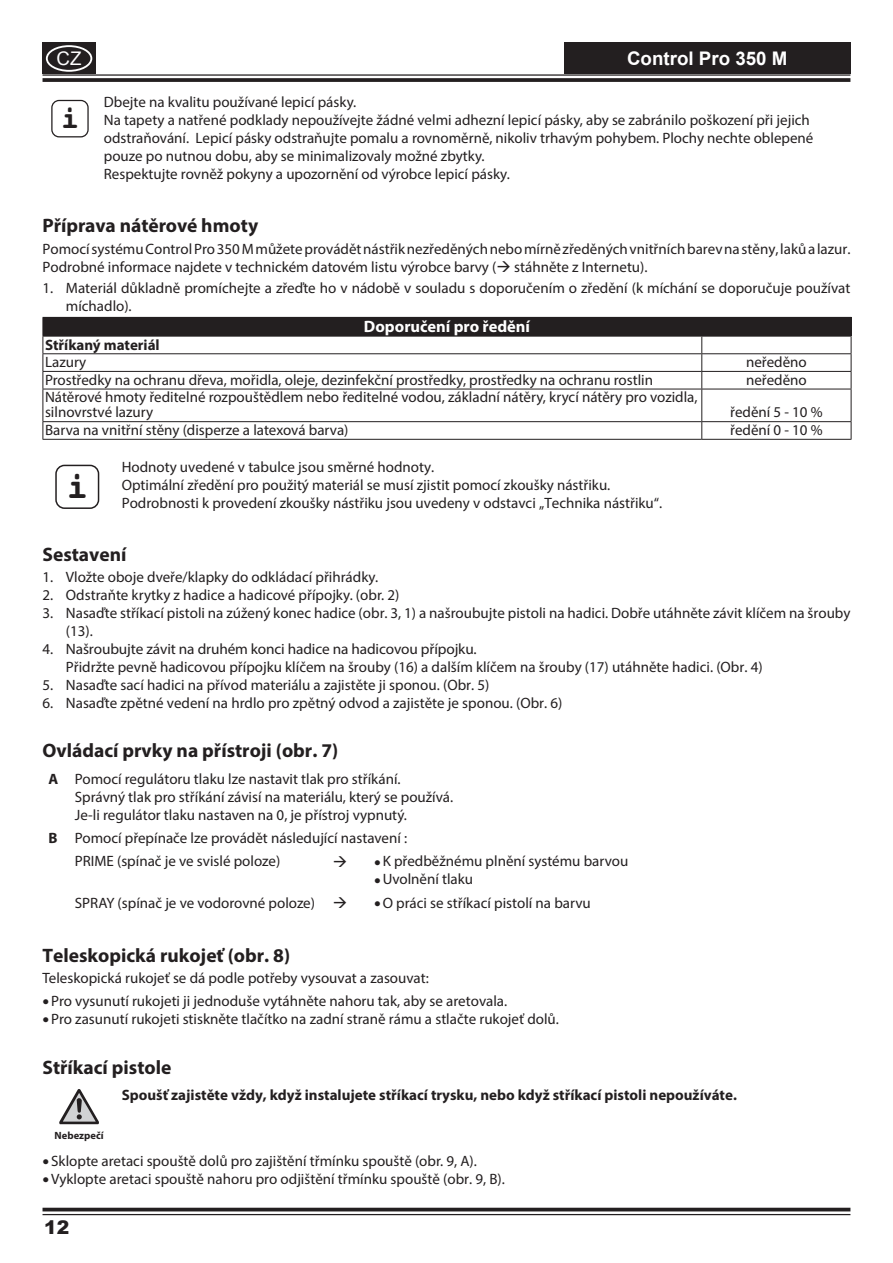
<style>
.page{position:relative;width:893px;height:1263px;background:#fff}
.page>*{position:absolute;margin:0;border:0;box-sizing:border-box;transform-origin:0 0}
.t1{font:700 36px "Courier";color:#231f20}
.t2{font:700 30.6px "Courier";color:#231f20}
.t3{font:700 19.5px "Myriad Pro";color:#231f20}
.t4{font:700 18.75px "Arial";color:#fff}
.t5{font:18.75px "Arial";color:#fff}
.t6{font:900 18.75px "Arial";color:#231f20}
.t7{font:700 16.5px "Myriad Pro";color:#fff}
.t8{font:15px/18px "Myriad Pro";color:#231f20}
.t9{font:700 15px "Myriad Pro";color:#231f20}
.t10{font:700 10.5px "Myriad Pro";color:#231f20}
.s1{font-weight:700}
.s2{font-size:24px}
</style>
<div class="page">
<div style="left:43px;top:43px;width:53px;height:31px;background:#231f20"></div>
<div style="left:46px;top:45px;width:46px;height:27px;border:2px solid #fff;border-radius:50%"></div>
<hr style="left:43px;top:74px;width:807px;height:2px;background:#231f20">
<svg style="left:43px;top:78px;width:807px;height:4px;background:#302c2d"></svg>
<hr style="left:43px;top:1208px;width:807px;height:3px;background:#231f20">
<hr style="left:43px;top:1214px;width:807px;height:1px;background:#231f20">
<div style="left:564px;top:43px;width:286px;height:31px;background:#231f20"></div>
<div style="left:51px;top:100px;width:38px;height:37px;border:1px solid #231f20;border-radius:7px"></div>
<div style="left:43px;top:317px;width:808px;height:19px;background:#231f20"></div>
<hr style="left:43px;top:336px;width:659px;height:1px;background:#231f20">
<hr style="left:702px;top:336px;width:149px;height:1px;background:#231f20">
<hr style="left:43px;top:353px;width:659px;height:1px;background:#231f20">
<hr style="left:702px;top:353px;width:149px;height:1px;background:#231f20">
<hr style="left:43px;top:371px;width:659px;height:1px;background:#231f20">
<hr style="left:702px;top:371px;width:149px;height:1px;background:#231f20">
<svg style="left:851px;top:318px;width:1px;height:71px"></svg>
<hr style="left:43px;top:389px;width:659px;height:1px;background:#231f20">
<hr style="left:702px;top:389px;width:149px;height:1px;background:#231f20">
<hr style="left:701px;top:389px;width:1px;height:32px;background:#231f20">
<hr style="left:851px;top:389px;width:1px;height:32px;background:#231f20">
<hr style="left:43px;top:421px;width:659px;height:1px;background:#231f20">
<hr style="left:702px;top:421px;width:149px;height:1px;background:#231f20">
<svg style="left:701px;top:422px;width:1px;height:17px"></svg>
<svg style="left:851px;top:422px;width:1px;height:17px"></svg>
<hr style="left:43px;top:439px;width:659px;height:1px;background:#231f20">
<hr style="left:702px;top:439px;width:149px;height:1px;background:#231f20">
<svg style="left:701px;top:336px;width:1px;height:53px"></svg>
<svg style="left:42px;top:318px;width:621px;height:191px"></svg>
<svg style="left:59px;top:1089px;width:40px;height:35px"></svg>
<p class="t5" style="left:57px;top:46px;width:26px">CZ</p>
<p class="t4" style="left:627px;top:46px;width:162px">Control Pro 350 M</p>
<p class="t8" style="left:104px;top:92px;width:711px">Dbejte na kvalitu používané lepicí pásky.<br>Na tapety a natřené podklady nepoužívejte žádné velmi adhezní lepicí pásky, aby se zabránilo poškození při jejich odstraňování. Lepicí pásky odstraňujte pomalu a rovnoměrně, nikoliv trhavým pohybem. Plochy nechte oblepené pouze po nutnou dobu, aby se minimalizovaly možné zbytky.<br>Respektujte rovněž pokyny a upozornění od výrobce lepicí pásky.</p>
<h3 class="t3" style="left:43px;top:212px;width:217px">Příprava nátěrové hmoty</h3>
<p class="t8" style="left:43px;top:239px;width:809px">Pomocí systému Control Pro 350 M můžete provádět nástřik nezředěných nebo mírně zředěných vnitřních barev na stěny, laků a lazur.<br>Podrobné informace najdete v technickém datovém listu výrobce barvy (→ stáhněte z Internetu).</p>
<p class="t8" style="left:66px;top:279px;width:786px;text-indent:-23px">1. Materiál důkladně promíchejte a zřeďte ho v nádobě v souladu s doporučením o zředění (k míchání se doporučuje používat míchadlo).</p>
<p class="t7" style="left:364px;top:316px;width:168px">Doporučení pro ředění</p>
<p class="t9" style="left:45px;top:335px;width:116px">Stříkaný materiál</p>
<p class="t8" style="left:45px;top:353px;width:43px">Lazury</p>
<p class="t8" style="left:746px;top:353px;width:62px">neředěno</p>
<p class="t8" style="left:45px;top:370px;width:609px">Prostředky na ochranu dřeva, mořidla, oleje, dezinfekční prostředky, prostředky na ochranu rostlin</p>
<p class="t8" style="left:746px;top:370px;width:62px">neředěno</p>
<p class="t8" style="left:45px;top:390px;width:654px;line-height:15px">Nátěrové hmoty ředitelné rozpouštědlem nebo ředitelné vodou, základní nátěry, krycí nátěry pro vozidla, silnovrstvé lazury</p>
<h2 class="t2" style="left:61px;top:101px;width:20px">i</h2>
<p class="t8" style="left:730px;top:403px;width:94px">ředění 5 - 10 %</p>
<p class="t8" style="left:45px;top:421px;width:305px">Barva na vnitřní stěny (disperze a latexová barva)</p>
<p class="t8" style="left:730px;top:421px;width:94px">ředění 0 - 10 %</p>
<h1 class="t1" style="left:66px;top:466px;width:23px">i</h1>
<p class="t8" style="left:122px;top:458px;width:542px">Hodnoty uvedené v tabulce jsou směrné hodnoty.<br>Optimální zředění pro použitý materiál se musí zjistit pomocí zkoušky nástřiku.<br>Podrobnosti k provedení zkoušky nástřiku jsou uvedeny v odstavci „Technika nástřiku“.</p>
<h3 class="t3" style="left:43px;top:541px;width:86px">Sestavení</h3>
<p class="t8" style="left:43px;top:568px;width:337px">1. Vložte oboje dveře/klapky do odkládací přihrádky.</p>
<p class="t8" style="left:43px;top:586px;width:358px">2. Odstraňte krytky z hadice a hadicové přípojky. (obr. 2)</p>
<p class="t8" style="left:66px;top:604px;width:786px;text-indent:-23px">3. Nasaďte stříkací pistoli na zúžený konec hadice (obr. 3, 1) a našroubujte pistoli na hadici. Dobře utáhněte závit klíčem na šrouby (13).</p>
<p class="t8" style="left:66px;top:640px;width:698px;text-indent:-23px">4. Našroubujte závit na druhém konci hadice na hadicovou přípojku.<br>Přidržte pevně hadicovou přípojku klíčem na šrouby (16) a dalším klíčem na šrouby (17) utáhněte hadici. (Obr. 4)</p>
<p class="t8" style="left:43px;top:676px;width:448px">5. Nasaďte sací hadici na přívod materiálu a zajistěte ji sponou. (Obr. 5)</p>
<p class="t8" style="left:43px;top:694px;width:521px">6. Nasaďte zpětné vedení na hrdlo pro zpětný odvod a zajistěte je sponou. (Obr. 6)</p>
<h3 class="t3" style="left:43px;top:738px;width:297px">Ovládací prvky na přístroji (obr. 7)</h3>
<p class="t8" style="left:75px;top:769px;width:380px;text-indent:-26px"><span class="s1">A</span> Pomocí regulátoru tlaku lze nastavit tlak pro stříkání.<br>Správný tlak pro stříkání závisí na materiálu, který se používá.<br>Je-li regulátor tlaku nastaven na 0, je přístroj vypnutý.</p>
<p class="t8" style="left:75px;top:826px;width:334px;line-height:23.2px;text-indent:-26px"><span class="s1">B</span> Pomocí přepínače lze provádět následující nastavení :<br>PRIME (spínač je ve svislé poloze)</p>
<p class="t8" style="left:333px;top:852px;width:297px">→ <span class="s2">•</span>K předběžnému plnění systému barvou</p>
<p class="t8" style="left:75px;top:867px;width:517px;line-height:23.2px;text-indent:299px"><span class="s2">•</span>Uvolnění tlaku<br>SPRAY (spínač je ve vodorovné poloze) → <span class="s2">•</span>O práci se stříkací pistolí na barvu</p>
<h3 class="t3" style="left:43px;top:943px;width:249px">Teleskopická rukojeť (obr. 8)</h3>
<p class="t8" style="left:43px;top:969px;width:388px">Teleskopická rukojeť se dá podle potřeby vysouvat a zasouvat:</p>
<p class="t8" style="left:43px;top:991px;width:466px"><span class="s2">•</span>Pro vysunutí rukojeti ji jednoduše vytáhněte nahoru tak, aby se aretovala.</p>
<p class="t8" style="left:43px;top:1009px;width:518px"><span class="s2">•</span>Pro zasunutí rukojeti stiskněte tlačítko na zadní straně rámu a stlačte rukojeť dolů.</p>
<h3 class="t3" style="left:43px;top:1054px;width:130px">Stříkací pistole</h3>
<p class="t10" style="left:55px;top:1128px;width:51px">Nebezpečí</p>
<p class="t9" style="left:122px;top:1085px;width:617px">Spoušť zajistěte vždy, když instalujete stříkací trysku, nebo když stříkací pistoli nepoužíváte.</p>
<p class="t8" style="left:43px;top:1151px;width:436px"><span class="s2">•</span>Sklopte aretaci spouště dolů pro zajištění třmínku spouště (obr. 9, A).</p>
<p class="t8" style="left:43px;top:1169px;width:464px"><span class="s2">•</span>Vyklopte aretaci spouště nahoru pro odjištění třmínku spouště (obr. 9, B).</p>
<p class="t6" style="left:44px;top:1213px;width:27px">12</p>
</div>
